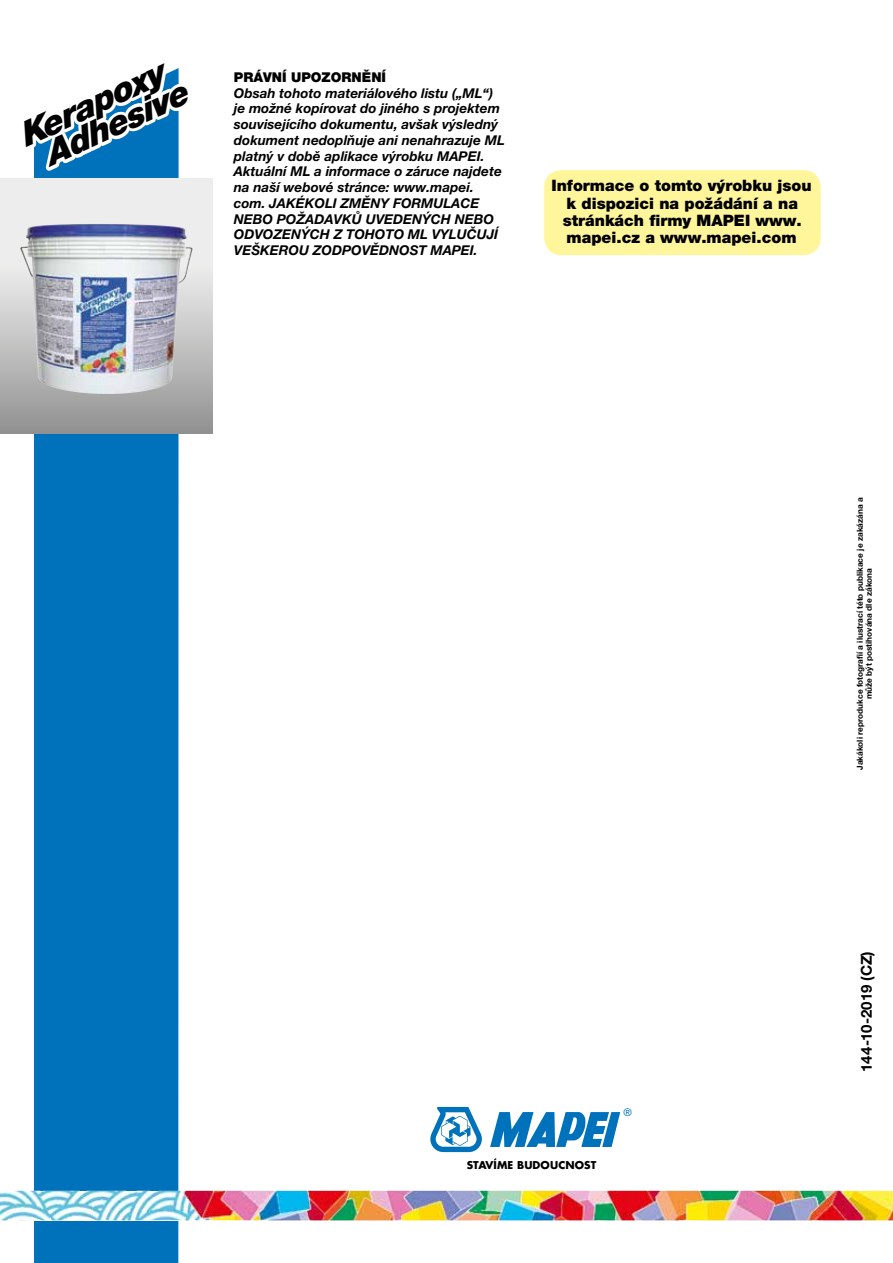
<style>
.page{position:relative;width:893px;height:1263px;background:#fff}
.page>*{position:absolute;margin:0;border:0;box-sizing:border-box;transform-origin:0 0}
.t1{font:italic 900 33.9px/28px "Helvetica Neue LTW1 G";color:#000;text-align:center}
.t2{font:900 15.75px/17.2px "Helvetica Neue LTW1 G";color:#000;text-align:center}
.t3{font:700 15px "Helvetica Neue LTW1 G";color:#000}
.t4{font:italic 700 13.5px/15.8px "Helvetica Neue LTW1 G";color:#000}
.t5{font:900 13.5px "Helvetica Neue LTW1 G";color:#000}
.t6{font:700 10.5px "Futura";letter-spacing:.01em;color:#000}
.t7{font:10.5px "Helvetica Neue LTW1 G";color:#0072bb}
.t8{font:700 8.25px/9px "Helvetica Neue LTW1 G";color:#000;text-align:center}
</style>
<div class="page">
<div style="left:34px;top:434px;width:145px;height:829px;background:#0072bb"></div>
<img style="left:0;top:1191px;width:893px;height:29px">
<svg style="left:490px;top:1112px;width:130px;height:35px"></svg>
<svg style="left:430px;top:1107px;width:52px;height:45px"></svg>
<svg style="left:18px;top:68px;width:178px;height:111px"></svg>
<div style="left:544px;top:170px;width:277px;height:85px;background:#fff69b;border-radius:17px"></div>
<img style="left:0;top:179px;width:213px;height:255px">
<img style="left:20px;top:224px;width:93px;height:24px">
<h1 class="t1" style="left:16px;top:124px;width:171px;rotate:-25deg">Kerapoxy<br>Adhesive</h1>
<p class="t5" style="left:234px;top:69px;width:154px">PRÁVNÍ UPOZORNĚNÍ</p>
<p class="t4" style="left:234px;top:85px;width:272px">Obsah tohoto materiálového listu („ML“) je možné kopírovat do jiného s projektem souvisejícího dokumentu, avšak výsledný dokument nedoplňuje ani nenahrazuje ML platný v době aplikace výrobku MAPEI.<br>Aktuální ML a informace o záruce najdete na naší webové stránce: www.mapei. com. JAKÉKOLI ZMĚNY FORMULACE NEBO POŽADAVKŮ UVEDENÝCH NEBO ODVOZENÝCH Z TOHOTO ML VYLUČUJÍ VEŠKEROU ZODPOVĚDNOST MAPEI.</p>
<p class="t2" style="left:551px;top:177px;width:262px">Informace o tomto výrobku jsou k dispozici na požádání a na stránkách firmy MAPEI www. mapei.cz a www.mapei.com</p>
<p class="t6" style="left:467px;top:1158px;width:131px">STAVÍME BUDOUCNOST</p>
<p class="t7" style="left:624px;top:1106px;width:10px">®</p>
<p class="t8" style="left:855px;top:770px;width:274px;rotate:-90deg">Jakákoli reprodukce fotografií a ilustrací této publikace je zakázána a může být postihována dle zákona</p>
<p class="t3" style="left:857px;top:1071px;width:122px;rotate:-90deg">144-10-2019 (CZ)</p>
</div>
